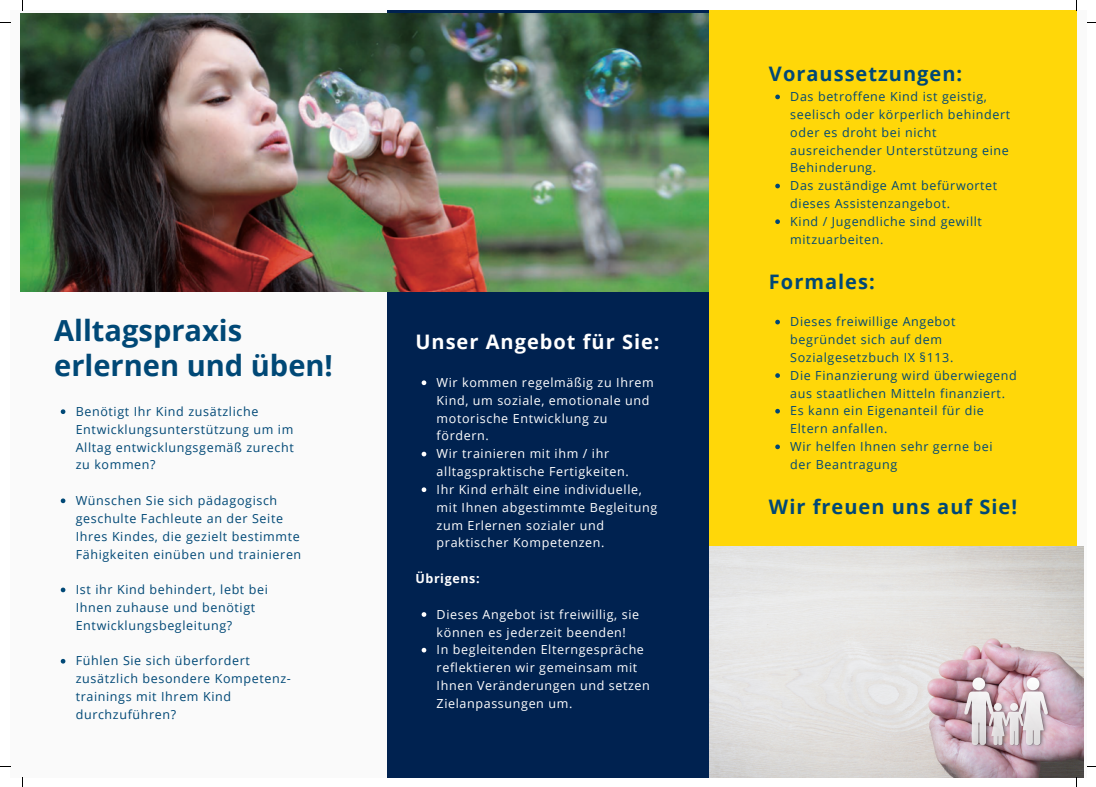
<style>
.page{position:relative;width:1096px;height:787px;background:#fff}
.page>*{position:absolute;margin:0;border:0;box-sizing:border-box;transform-origin:0 0}
.t1{font:700 29px/34.8px "Open Sans";color:#004876}
.t2{font:700 20px "Open Sans";letter-spacing:.05em;color:#004876}
.t3{font:700 20px "Open Sans";letter-spacing:.05em;color:#fff}
.t4{font:12.5px/17.9px "Open Sans";letter-spacing:.05em;color:#004876}
.t5{font:12.5px/17.9px "Open Sans";letter-spacing:.05em;color:#fff}
.t6{font:700 12.5px "Open Sans";letter-spacing:.05em;color:#fff}
</style>
<div class="page">
<div style="left:10px;top:10px;width:1076px;height:768px;background:#fafafa"></div>
<div style="left:387px;top:10px;width:322px;height:768px;background:#002250"></div>
<img style="left:21px;top:13px;width:688px;height:279px">
<div style="left:709px;top:10px;width:368px;height:768px;background:#ffd709"></div>
<img style="left:709px;top:547px;width:373px;height:231px">
<svg style="left:61px;top:409px;width:4px;height:5px"></svg>
<svg style="left:61px;top:498px;width:4px;height:5px"></svg>
<svg style="left:61px;top:588px;width:4px;height:4px"></svg>
<svg style="left:61px;top:659px;width:4px;height:5px"></svg>
<svg style="left:421px;top:380px;width:5px;height:5px"></svg>
<svg style="left:421px;top:452px;width:5px;height:4px"></svg>
<svg style="left:421px;top:487px;width:5px;height:5px"></svg>
<svg style="left:421px;top:612px;width:5px;height:5px"></svg>
<svg style="left:421px;top:648px;width:5px;height:4px"></svg>
<svg style="left:775px;top:95px;width:4px;height:4px"></svg>
<svg style="left:775px;top:184px;width:4px;height:4px"></svg>
<svg style="left:775px;top:219px;width:4px;height:5px"></svg>
<svg style="left:775px;top:320px;width:4px;height:4px"></svg>
<svg style="left:775px;top:373px;width:4px;height:5px"></svg>
<svg style="left:775px;top:409px;width:4px;height:4px"></svg>
<svg style="left:775px;top:444px;width:4px;height:5px"></svg>
<h1 class="t1" style="left:54px;top:312px;width:280px">Alltagspraxis erlernen und üben!</h1>
<p class="t4" style="left:76px;top:402px;width:220px">Benötigt Ihr Kind zusätzliche<br>Entwicklungsunterstützung um im<br>Alltag entwicklungsgemäß zurecht zu kommen?</p>
<p class="t4" style="left:76px;top:491px;width:227px">Wünschen Sie sich pädagogisch geschulte Fachleute an der Seite Ihres Kindes, die gezielt bestimmte Fähigkeiten einüben und trainieren</p>
<p class="t4" style="left:76px;top:580px;width:194px">Ist ihr Kind behindert, lebt bei<br>Ihnen zuhause und benötigt<br>Entwicklungsbegleitung?</p>
<p class="t4" style="left:76px;top:652px;width:217px">Fühlen Sie sich überfordert zusätzlich besondere Kompetenz&shy;trainings mit Ihrem Kind durchzuführen?</p>
<h2 class="t3" style="left:415px;top:327px;width:246px">Unser Angebot für Sie:</h2>
<p class="t5" style="left:436px;top:373px;width:222px">Wir kommen regelmäßig zu Ihrem<br>Kind, um soziale, emotionale und motorische Entwicklung zu fördern.<br>Wir trainieren mit ihm / ihr alltagspraktische Fertigkeiten.<br>Ihr Kind erhält eine individuelle, mit Ihnen abgestimmte Begleitung zum Erlernen sozialer und praktischer Kompetenzen.</p>
<p class="t6" style="left:415px;top:570px;width:66px">Übrigens:</p>
<p class="t5" style="left:436px;top:605px;width:215px">Dieses Angebot ist freiwillig, sie können es jederzeit beenden!<br>In begleitenden Elterngespräche reflektieren wir gemeinsam mit<br>Ihnen Veränderungen und setzen<br>Zielanpassungen um.</p>
<h2 class="t2" style="left:769px;top:59px;width:195px">Voraussetzungen:</h2>
<p class="t4" style="left:790px;top:87px;width:221px">Das betroffene Kind ist geistig, seelisch oder körperlich behindert oder es droht bei nicht ausreichender Unterstützung eine<br>Behinderung.<br>Das zuständige Amt befürwortet dieses Assistenzangebot.<br>Kind / Jugendliche sind gewillt mitzuarbeiten.</p>
<h2 class="t2" style="left:769px;top:267px;width:107px">Formales:</h2>
<p class="t4" style="left:790px;top:312px;width:228px">Dieses freiwillige Angebot begründet sich auf dem<br>Sozialgesetzbuch IX §113.<br>Die Finanzierung wird überwiegend aus staatlichen Mitteln finanziert.<br>Es kann ein Eigenanteil für die<br>Eltern anfallen.<br>Wir helfen Ihnen sehr gerne bei der Beantragung</p>
<h2 class="t2" style="left:769px;top:493px;width:249px">Wir freuen uns auf Sie!</h2>
</div>
